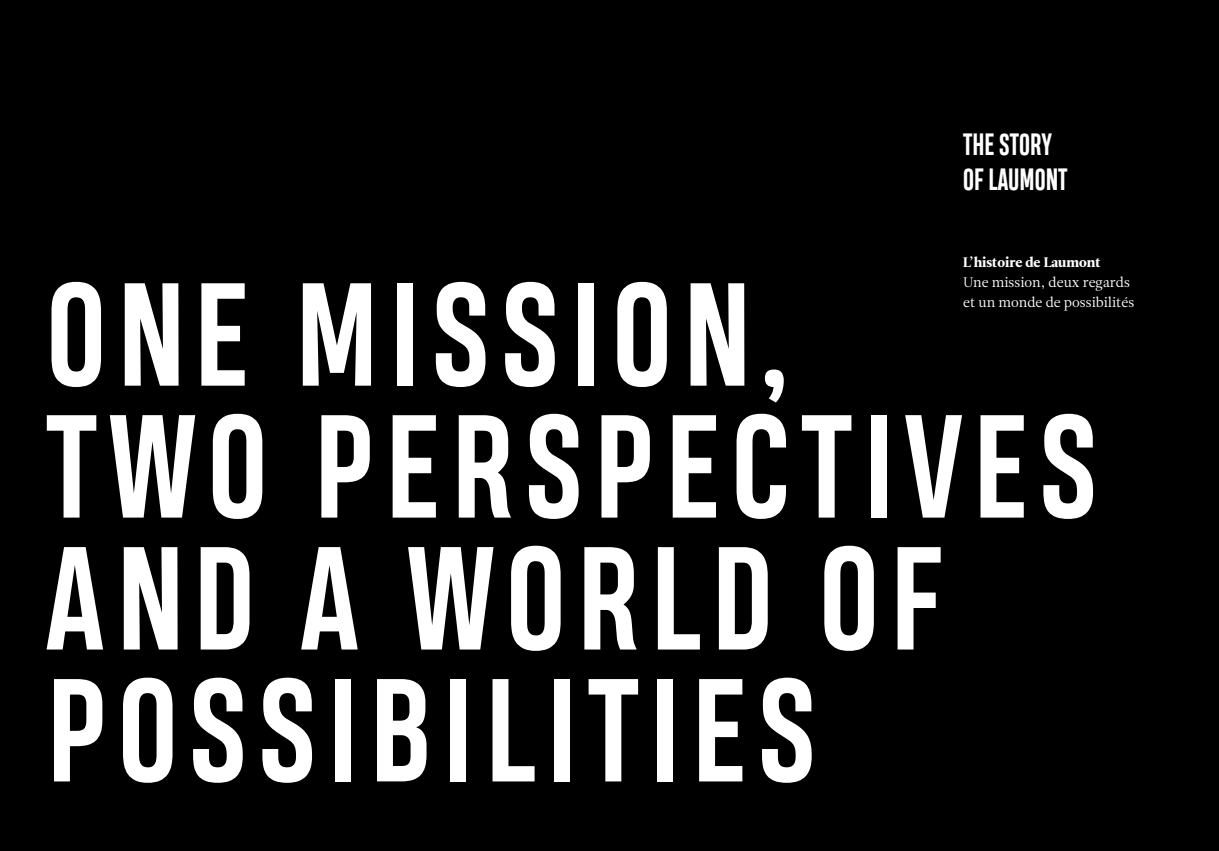
<style>
.page{position:relative;width:1219px;height:851px;background:#fff}
.page>*{position:absolute;margin:0;border:0;box-sizing:border-box;transform-origin:0 0}
.t1{font:700 137.75px/131.9px "Heading Pro Trial";letter-spacing:.075em;color:#fff}
.t2{font:700 28.75px/34.5px "Heading Compressed Pro";color:#fff}
.t3{font:13.75px/20px "Leitura News Roman 1";color:#fff}
.t4{font:13.75px "Leitura News Roman 4";color:#fff}
</style>
<div class="page">
<div style="left:0;top:0;width:1219px;height:850px;background:#000"></div>
<p class="t2" style="left:963px;top:130px;width:106px">THE STORY<br>OF LAUMONT</p>
<p class="t4" style="left:963px;top:254px;width:139px">L’histoire de Laumont</p>
<p class="t3" style="left:963px;top:272px;width:172px">Une mission, deux regards et un monde de possibilités</p>
<p class="t1" style="left:46px;top:283px;width:1053px">ONE MISSION,<br>TWO PERSPECTIVES<br>AND A WORLD OF<br>POSSIBILITIES</p>
</div>
